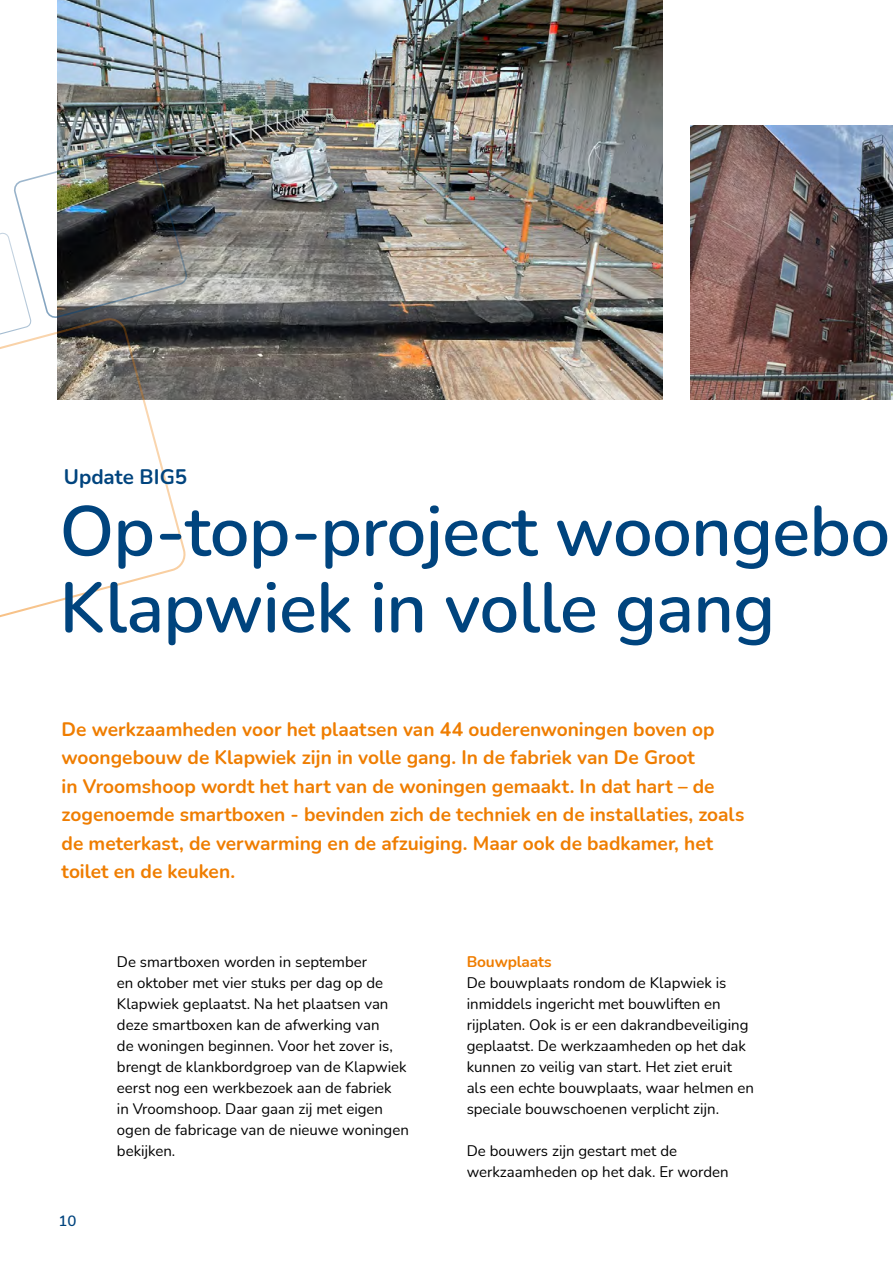
<style>
.page{position:relative;width:893px;height:1263px;background:#fff}
.page>*{position:absolute;margin:0;border:0;box-sizing:border-box;transform-origin:0 0}
.t1{font:600 70.5px/76.5px "Nunito";letter-spacing:-.01em;color:#00447e}
.t2{font:700 21px "Nunito";color:#00447e}
.t3{font:700 19.5px/28.5px "Nunito";color:#ef7d00}
.t4{font:700 15.45px "Nunito";letter-spacing:-.01em;color:#ef7d00}
.t5{font:15px/21px "Nunito";color:#000}
.t6{font:600 15px "Nunito";color:#00447e}
</style>
<div class="page">
<img style="left:58px;top:0;width:604px;height:400px">
<svg style="left:0;top:350px;width:186px;height:268px"></svg>
<img style="left:0;top:147px;width:188px;height:203px">
<img style="left:690px;top:125px;width:203px;height:275px">
<h2 class="t2" style="left:64px;top:461px;width:125px">Update BIG5</h2>
<h1 class="t1" style="left:60px;top:490px;width:832px">Op-top-project woongebo<br>Klapwiek in volle gang</h1>
<p class="t3" style="left:62px;top:714px;width:684px">De werkzaamheden voor het plaatsen van 44 ouderenwoningen boven op woongebouw de Klapwiek zijn in volle gang. In de fabriek van De Groot<br>in Vroomshoop wordt het hart van de woningen gemaakt. In dat hart – de zogenoemde smartboxen - bevinden zich de techniek en de installaties, zoals de meterkast, de verwarming en de afzuiging. Maar ook de badkamer, het toilet en de keuken.</p>
<p class="t6" style="left:58px;top:1210px;width:19px">10</p>
<p class="t5" style="left:117px;top:950px;width:293px">De smartboxen worden in september<br>en oktober met vier stuks per dag op de Klapwiek geplaatst. Na het plaatsen van deze smartboxen kan de afwerking van<br>de woningen beginnen. Voor het zover is, brengt de klankbordgroep van de Klapwiek eerst nog een werkbezoek aan de fabriek<br>in Vroomshoop. Daar gaan zij met eigen ogen de fabricage van de nieuwe woningen bekijken.</p>
<p class="t4" style="left:467px;top:950px;width:86px">Bouwplaats</p>
<p class="t5" style="left:467px;top:971px;width:289px">De bouwplaats rondom de Klapwiek is inmiddels ingericht met bouwliften en rijplaten. Ook is er een dakrandbeveiliging geplaatst. De werkzaamheden op het dak kunnen zo veilig van start. Het ziet eruit als een echte bouwplaats, waar helmen en speciale bouwschoenen verplicht zijn.</p>
<p class="t5" style="left:467px;top:1139px;width:264px">De bouwers zijn gestart met de werkzaamheden op het dak. Er worden</p>
</div>
